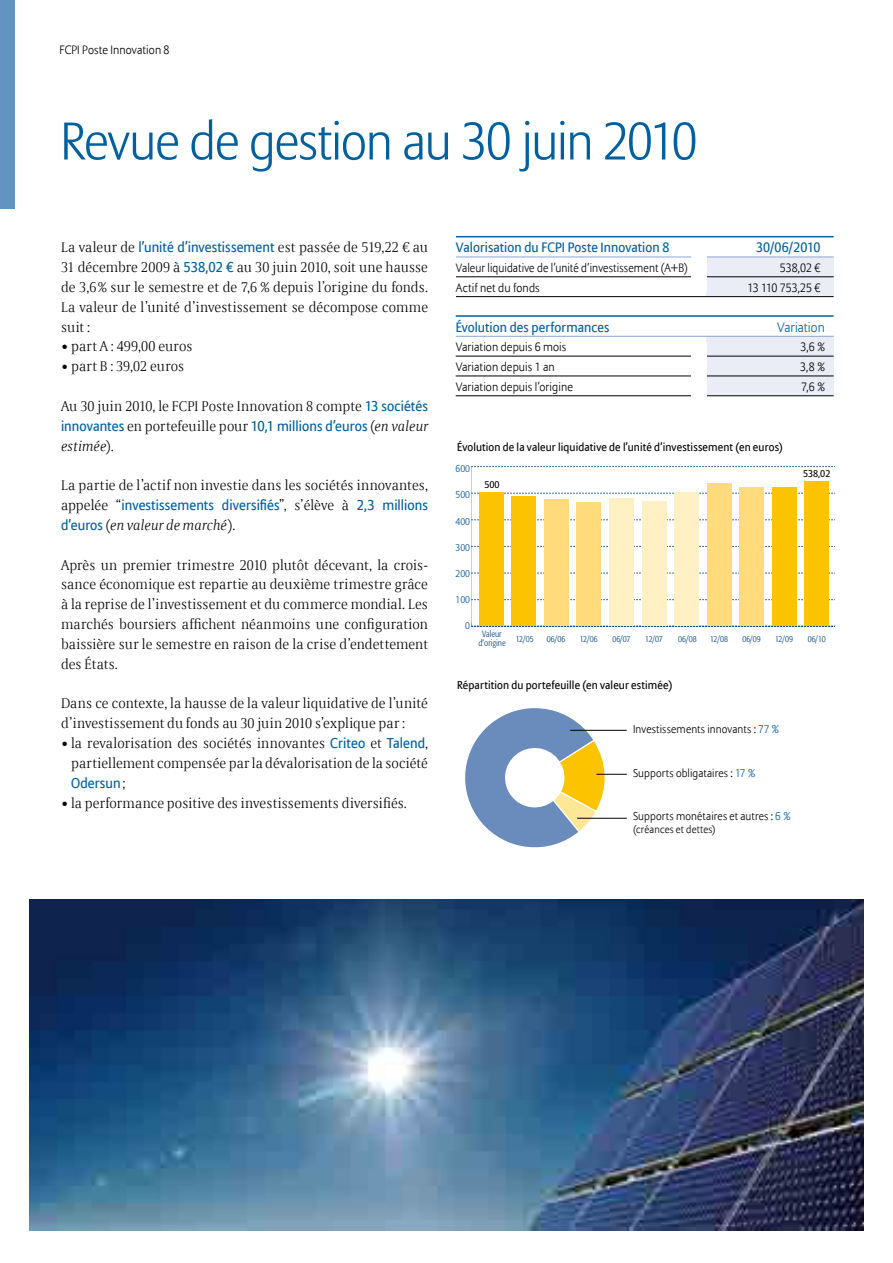
<style>
.page{position:relative;width:893px;height:1263px;background:#fff}
.page>*{position:absolute;margin:0;border:0;box-sizing:border-box;transform-origin:0 0}
.t1{font:300 52.5px "Allianz Sans";letter-spacing:-.025em;color:#00609e}
.t2{font:300 14.1px/19.8px "Allianz Serif";letter-spacing:.005em;color:#000;text-align:justify}
.t3{font:14.1px "Allianz Sans";letter-spacing:.005em;color:#00609e}
.t4{font:italic 300 14.1px "Allianz Serif";letter-spacing:.01em;color:#000}
.t5{font:13.5px "Allianz Sans";letter-spacing:.005em;color:#00609e}
.t6{font:300 13.5px "Allianz Sans";color:#00609e}
.t7{font:300 12px "Allianz Sans";letter-spacing:.01em;color:#000}
.t8{font:300 12px "Allianz Sans";letter-spacing:.01em;color:#000;scale:.96 1}
.t9{font:300 12px "Allianz Sans";letter-spacing:-.025em;color:#000}
.t10{font:11.25px "Allianz Sans";letter-spacing:.015em;color:#000}
.t11{font:300 11.25px "Allianz Sans";letter-spacing:.01em;color:#000}
.t12{font:300 10.5px "Allianz Sans";letter-spacing:.015em;color:#000}
.t13{font:300 9.75px "Allianz Sans";color:#004e92}
.t14{font:9.75px "Allianz Sans";color:#000}
.t15{font:300 condensed 9px/9px "Formata BQ";color:#004480;text-align:center}
.s1{font-family:"Allianz Sans";font-weight:400;color:#00609e}
.s2{font-family:"Allianz Serif";font-weight:300;color:#000}
.s3{font-family:"Allianz Serif";font-weight:300;font-style:italic;color:#000}
.s4{font-style:normal}
.s5{font-family:"Allianz Sans";font-weight:400;font-style:normal;color:#00609e}
.s6{color:#00609e}
</style>
<div class="page">
<div style="left:0;top:0;width:15px;height:208px;background:#6394c1"></div>
<svg style="left:465px;top:708px;width:144px;height:140px"></svg>
<hr style="left:570px;top:730px;width:57px;height:1px;background:#000">
<hr style="left:577px;top:818px;width:50px;height:1px;background:#000">
<hr style="left:596px;top:774px;width:31px;height:1px;background:#000">
<div style="left:706px;top:257px;width:128px;height:39px;background:#eaedf6"></div>
<hr style="left:456px;top:236px;width:378px;height:1px;background:#00609e">
<hr style="left:456px;top:257px;width:378px;height:1px;background:#8ca6d2">
<hr style="left:456px;top:276px;width:378px;height:1px;background:#000">
<hr style="left:456px;top:296px;width:378px;height:1px;background:#000">
<div style="left:691px;top:253px;width:15px;height:39px;background:#fff"></div>
<div style="left:706px;top:336px;width:128px;height:60px;background:#eaedf6"></div>
<hr style="left:456px;top:315px;width:378px;height:2px;background:#00609e">
<hr style="left:456px;top:336px;width:378px;height:1px;background:#8ca6d2">
<hr style="left:456px;top:356px;width:378px;height:1px;background:#000">
<hr style="left:456px;top:376px;width:378px;height:1px;background:#000">
<hr style="left:456px;top:395px;width:378px;height:1px;background:#000">
<div style="left:691px;top:343px;width:15px;height:69px;background:#fff"></div>
<svg style="left:471px;top:626px;width:363px;height:1px"></svg>
<svg style="left:471px;top:599px;width:362px;height:1px"></svg>
<svg style="left:471px;top:573px;width:362px;height:1px"></svg>
<svg style="left:471px;top:546px;width:362px;height:1px"></svg>
<svg style="left:471px;top:519px;width:362px;height:1px"></svg>
<svg style="left:471px;top:466px;width:362px;height:1px"></svg>
<svg style="left:471px;top:493px;width:362px;height:1px"></svg>
<div style="left:479px;top:492px;width:25px;height:134px;background:#fcc400"></div>
<div style="left:512px;top:496px;width:24px;height:130px;background:#fcc400"></div>
<div style="left:609px;top:499px;width:25px;height:127px;background:#fff1c3"></div>
<div style="left:772px;top:487px;width:24px;height:139px;background:#fcc400"></div>
<div style="left:804px;top:482px;width:25px;height:144px;background:#fcc400"></div>
<div style="left:739px;top:488px;width:25px;height:138px;background:#ffdb7b"></div>
<div style="left:707px;top:484px;width:24px;height:142px;background:#ffdb7b"></div>
<div style="left:674px;top:492px;width:25px;height:134px;background:#fff1c3"></div>
<div style="left:642px;top:501px;width:24px;height:125px;background:#fff1c3"></div>
<div style="left:577px;top:502px;width:24px;height:124px;background:#ffdb7b"></div>
<div style="left:544px;top:499px;width:25px;height:127px;background:#ffdb7b"></div>
<img style="left:30px;top:900px;width:833px;height:330px">
<p class="t7" style="left:60px;top:42px;width:112px">FCPI Poste Innovation 8</p>
<h1 class="t1" style="left:60px;top:110px;width:639px">Revue de gestion au 30 juin 2010</h1>
<p class="t2" style="left:61px;top:238px;width:368px">La valeur de <span class="s1">l’unité d’investissement</span> est passée de 519,22 € au 31 décembre 2009 à <span class="s1">538,02 €</span> au 30 juin 2010, soit une hausse de 3,6% sur le semestre et de 7,6 % depuis l’origine du fonds.<br>La valeur de l’unité d’investissement se décompose comme suit :</p>
<p class="t2" style="left:61px;top:337px;width:133px">• part A : 499,00 euros</p>
<p class="t2" style="left:61px;top:357px;width:125px">• part B : 39,02 euros</p>
<p class="t2" style="left:61px;top:397px;width:368px">Au 30 juin 2010, le FCPI Poste Innovation 8 compte <span class="s1">13 sociétés</span></p>
<p class="t3" style="left:61px;top:417px;width:368px">innovantes <span class="s2">en portefeuille pour</span> 10,1 millions d’euros <span class="s2">(</span><span class="s3">en valeur</span></p>
<p class="t4" style="left:61px;top:437px;width:54px">estimée<span class="s4">).</span></p>
<p class="t2" style="left:61px;top:476px;width:368px">La partie de l’actif non investie dans les sociétés innovantes,</p>
<p class="t3" style="left:61px;top:497px;width:368px"><span class="s2">appelée “</span>investissements diversifiés<span class="s2">”, s’élève à</span> 2,3 millions</p>
<p class="t4" style="left:61px;top:516px;width:176px"><span class="s5">d’euros</span> <span class="s4">(</span>en valeur de marché<span class="s4">).</span></p>
<p class="t2" style="left:61px;top:555px;width:368px">Après un premier trimestre 2010 plutôt décevant, la crois&shy;sance économique est repartie au deuxième trimestre grâce à la reprise de l’investissement et du commerce mondial. Les marchés boursiers affichent néanmoins une configuration baissière sur le semestre en raison de la crise d’endettement des États.</p>
<p class="t2" style="left:61px;top:694px;width:368px">Dans ce contexte, la hausse de la valeur liquidative de l’unité d’investissement du fonds au 30 juin 2010 s’explique par :</p>
<p class="t2" style="left:61px;top:734px;width:368px;text-align:right">• la revalorisation des sociétés innovantes <span class="s1">Criteo</span> et <span class="s1">Talend</span>, partiellement compensée par la dévalorisation de la société</p>
<p class="t3" style="left:71px;top:774px;width:56px">Odersun<span class="s2">;</span></p>
<p class="t2" style="left:61px;top:793px;width:347px">• la performance positive des investissements diversifiés.</p>
<p class="t5" style="left:456px;top:239px;width:215px">Valorisation du FCPI Poste Innovation 8</p>
<p class="t5" style="left:756px;top:239px;width:66px">30/06/2010</p>
<p class="t8" style="left:456px;top:261px;width:243px">Valeur liquidative de l’unité d’investissement (A+B)</p>
<p class="t7" style="left:780px;top:261px;width:42px">538,02 €</p>
<p class="t7" style="left:456px;top:281px;width:85px">Actif net du fonds</p>
<p class="t9" style="left:747px;top:281px;width:75px">13 110 753,25 €</p>
<p class="t5" style="left:456px;top:319px;width:155px">Évolution des performances</p>
<p class="t6" style="left:777px;top:319px;width:49px">Variation</p>
<p class="t7" style="left:456px;top:340px;width:112px">Variation depuis 6 mois</p>
<p class="t7" style="left:800px;top:340px;width:26px">3,6 %</p>
<p class="t7" style="left:456px;top:360px;width:101px">Variation depuis 1 an</p>
<p class="t7" style="left:800px;top:360px;width:26px">3,8 %</p>
<p class="t7" style="left:456px;top:380px;width:119px">Variation depuis l’origine</p>
<p class="t7" style="left:801px;top:380px;width:25px">7,6 %</p>
<p class="t10" style="left:457px;top:440px;width:327px">évolution de la valeur liquidative de l’unité d’investissement (en euros)</p>
<p class="t13" style="left:455px;top:463px;width:16px">600</p>
<p class="t13" style="left:455px;top:489px;width:16px">500</p>
<p class="t13" style="left:455px;top:515px;width:16px">400</p>
<p class="t13" style="left:455px;top:542px;width:16px">300</p>
<p class="t13" style="left:455px;top:568px;width:16px">200</p>
<p class="t13" style="left:455px;top:594px;width:16px">100</p>
<p class="t14" style="left:484px;top:479px;width:17px">500</p>
<p class="t14" style="left:803px;top:467px;width:29px">538,02</p>
<p class="t13" style="left:465px;top:620px;width:6px">0</p>
<p class="t15" style="left:478px;top:630px;width:29px">Valeur d’origine</p>
<p class="t15" style="left:516px;top:635px;width:19px">12/05</p>
<p class="t15" style="left:612px;top:635px;width:20px">06/07</p>
<p class="t15" style="left:547px;top:635px;width:20px">06/06</p>
<p class="t15" style="left:580px;top:635px;width:19px">12/06</p>
<p class="t15" style="left:645px;top:635px;width:19px">12/07</p>
<p class="t15" style="left:678px;top:635px;width:20px">06/08</p>
<p class="t15" style="left:710px;top:635px;width:19px">12/08</p>
<p class="t15" style="left:742px;top:635px;width:20px">06/09</p>
<p class="t15" style="left:775px;top:635px;width:19px">12/09</p>
<p class="t15" style="left:808px;top:635px;width:20px">06/10</p>
<p class="t10" style="left:457px;top:678px;width:217px">Répartition du portefeuille (en valeur estimée)</p>
<p class="t11" style="left:633px;top:722px;width:147px">Investissements innovants : <span class="s6">77 %</span></p>
<p class="t11" style="left:633px;top:766px;width:123px">Supports obligataires : <span class="s6">17 %</span></p>
<p class="t11" style="left:633px;top:809px;width:159px">Supports monétaires et autres : <span class="s6">6 %</span></p>
<p class="t12" style="left:633px;top:823px;width:84px">(créances et dettes)</p>
</div>
